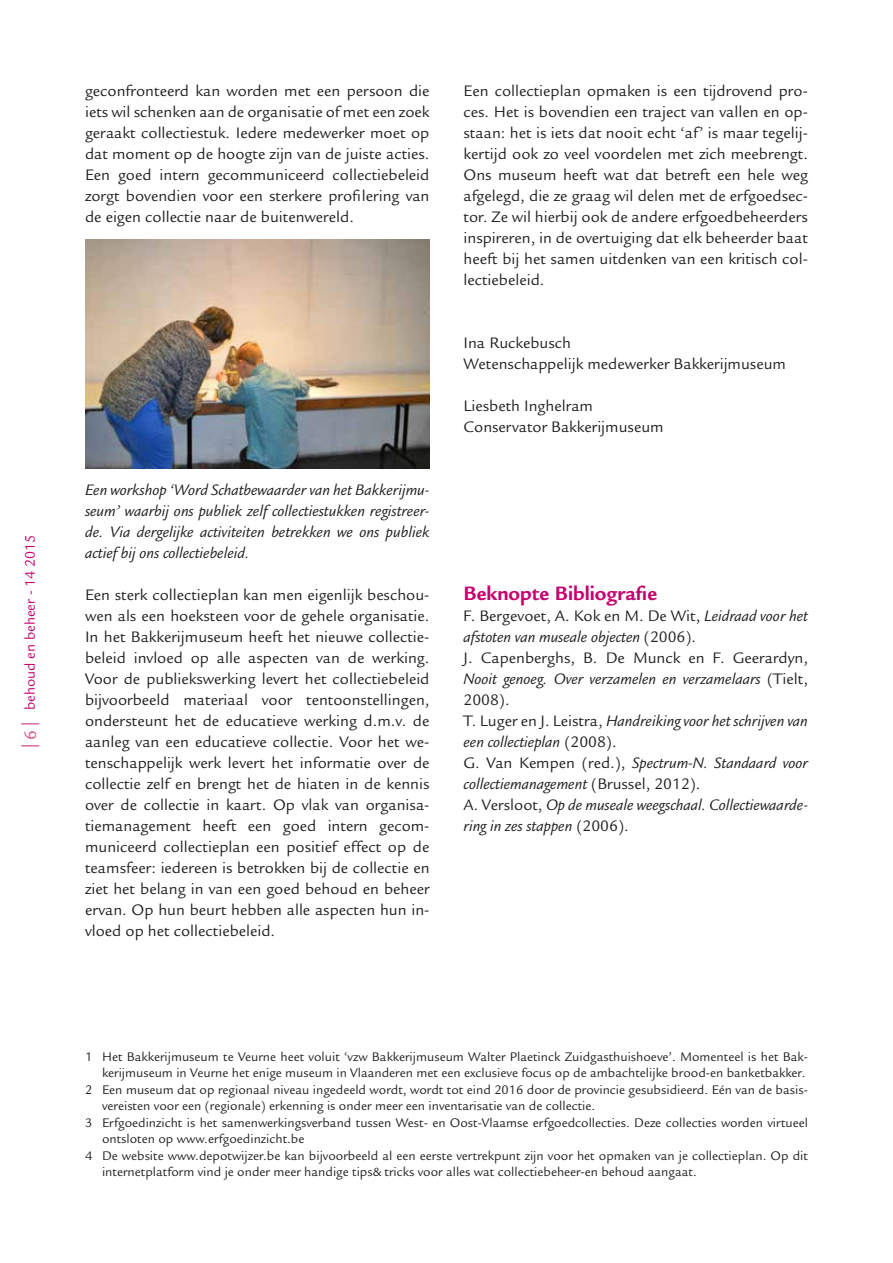
<style>
.page{position:relative;width:893px;height:1263px;background:#fff}
.page>*{position:absolute;margin:0;border:0;box-sizing:border-box;transform-origin:0 0}
.t1{font:700 21px "Legacy Sans Std";color:#c6006f}
.t2{font:16.5px/21px "Legacy Sans Std";color:#231f20;text-align:justify}
.t3{font:italic 16.5px/21px "Legacy Sans Std";color:#231f20;text-align:justify}
.t4{font:15px "Legacy Sans Std";color:#c6006f}
.t5{font:13.5px "Legacy Sans Std";color:#231f20}
.s1{font-family:"Myriad Pro";font-size:18px;color:#d04e86}
.s2{font-size:18px;color:#d04e86}
.s3{font-style:normal}
</style>
<div class="page">
<img style="left:85px;top:240px;width:344px;height:229px">
<p class="t4" style="left:22px;top:748px;width:215px;rotate:-90deg"><span class="s1">|</span> <span class="s2">6</span> <span class="s1">|</span> behoud en beheer - 14 2015</p>
<p class="t2" style="left:85px;top:80px;width:346px">geconfronteerd kan worden met een persoon die iets wil schenken aan de organisatie of met een zoek geraakt collectiestuk. Iedere medewerker moet op dat moment op de hoogte zijn van de juiste acties.<br>Een goed intern gecommuniceerd collectiebeleid zorgt bovendien voor een sterkere profilering van de eigen collectie naar de buitenwereld.</p>
<p class="t3" style="left:85px;top:480px;width:346px">Een workshop ‘Word Schatbewaarder van het Bakkerijmu&shy;seum’ waarbij ons publiek zelf collectiestukken registreer&shy;de. Via dergelijke activiteiten betrekken we ons publiek actief bij ons collectiebeleid.</p>
<p class="t2" style="left:85px;top:584px;width:346px">Een sterk collectieplan kan men eigenlijk beschou&shy;wen als een hoeksteen voor de gehele organisatie.<br>In het Bakkerijmuseum heeft het nieuwe collectie&shy;beleid invloed op alle aspecten van de werking.<br>Voor de publiekswerking levert het collectiebeleid bijvoorbeeld materiaal voor tentoonstellingen, ondersteunt het de educatieve werking d.m.v. de aanleg van een educatieve collectie. Voor het we&shy;tenschappelijk werk levert het informatie over de collectie zelf en brengt het de hiaten in de kennis over de collectie in kaart. Op vlak van organisa&shy;tiemanagement heeft een goed intern gecom&shy;municeerd collectieplan een positief effect op de teamsfeer: iedereen is betrokken bij de collectie en ziet het belang in van een goed behoud en beheer ervan. Op hun beurt hebben alle aspecten hun in&shy;vloed op het collectiebeleid.</p>
<p class="t2" style="left:463px;top:80px;width:346px">Een collectieplan opmaken is een tijdrovend pro&shy;ces. Het is bovendien een traject van vallen en op&shy;staan: het is iets dat nooit echt ‘af’ is maar tegelij&shy;kertijd ook zo veel voordelen met zich meebrengt.<br>Ons museum heeft wat dat betreft een hele weg afgelegd, die ze graag wil delen met de erfgoedsec&shy;tor. Ze wil hierbij ook de andere erfgoedbeheerders inspireren, in de overtuiging dat elk beheerder baat heeft bij het samen uitdenken van een kritisch col&shy;lectiebeleid.</p>
<p class="t2" style="left:463px;top:333px;width:324px">Ina Ruckebusch<br>Wetenschappelijk medewerker Bakkerijmuseum</p>
<p class="t2" style="left:463px;top:396px;width:202px">Liesbeth Inghelram<br>Conservator Bakkerijmuseum</p>
<p class="t1" style="left:463px;top:581px;width:195px">Beknopte Bibliografie</p>
<p class="t3" style="left:463px;top:606px;width:346px;text-align:left"><span class="s3">F. Bergevoet, A. Kok en M. De Wit,</span> Leidraad voor het afstoten van museale objecten <span class="s3">(2006).<br>J. Capenberghs, B. De Munck en F. Geerardyn, </span>Nooit genoeg. Over verzamelen en verzamelaars <span class="s3">(Tielt, 2008).<br>T. Luger en J. Leistra,</span> Handreiking voor het schrijven van een collectieplan <span class="s3">(2008).<br>G. Van Kempen (red.),</span> Spectrum-N. Standaard voor collectiemanagement <span class="s3">(Brussel, 2012).<br>A. Versloot,</span> Op de museale weegschaal. Collectiewaarde&shy;ring in zes stappen <span class="s3">(2006).</span></p>
<p class="t5" style="left:85px;top:1049px;width:724px">1 Het Bakkerijmuseum te Veurne heet voluit ‘vzw Bakkerijmuseum Walter Plaetinck Zuidgasthuishoeve’. Momenteel is het Bak-</p>
<p class="t5" style="left:102px;top:1065px;width:705px">kerijmuseum in Veurne het enige museum in Vlaanderen met een exclusieve focus op de ambachtelijke brood-en banketbakker.</p>
<p class="t5" style="left:85px;top:1082px;width:724px">2 Een museum dat op regionaal niveau ingedeeld wordt, wordt tot eind 2016 door de provincie gesubsidieerd. Eén van de basis-</p>
<p class="t5" style="left:102px;top:1098px;width:495px">vereisten voor een (regionale) erkenning is onder meer een inventarisatie van de collectie.</p>
<p class="t5" style="left:85px;top:1115px;width:724px">3 Erfgoedinzicht is het samenwerkingsverband tussen West- en Oost-Vlaamse erfgoedcollecties. Deze collecties worden virtueel</p>
<p class="t5" style="left:102px;top:1131px;width:204px">ontsloten op www.erfgoedinzicht.be</p>
<p class="t5" style="left:85px;top:1148px;width:724px">4 De website www.depotwijzer.be kan bijvoorbeeld al een eerste vertrekpunt zijn voor het opmaken van je collectieplan. Op dit</p>
<p class="t5" style="left:102px;top:1164px;width:596px">internetplatform vind je onder meer handige tips&amp; tricks voor alles wat collectiebeheer-en behoud aangaat.</p>
</div>
